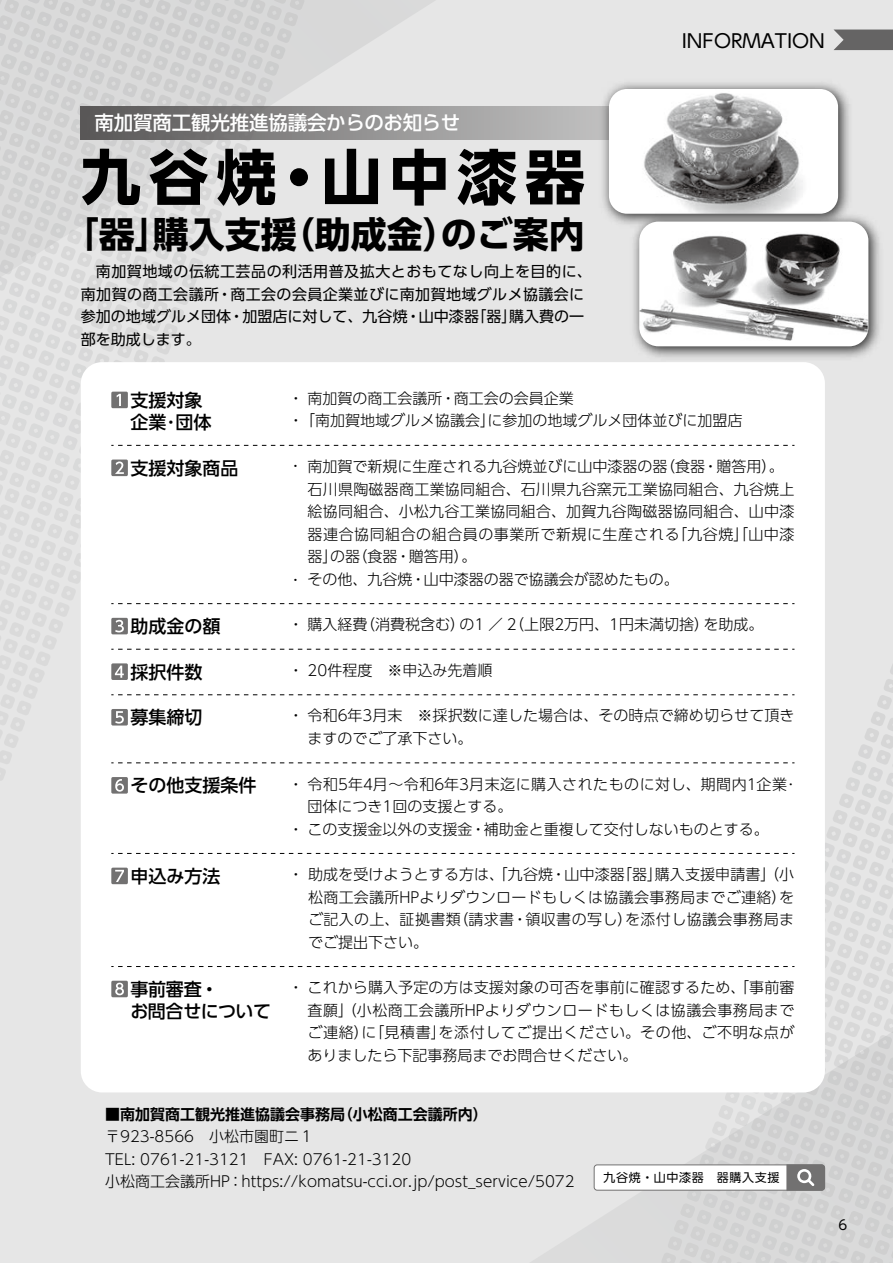
<style>
.page{position:relative;width:893px;height:1263px;background:#e6e6e6}
.page>*{position:absolute;margin:0;border:0;box-sizing:border-box;transform-origin:0 0}
.t1{font:700 60px "UD Shin Go Pro";letter-spacing:.13em;color:#000}
.t2{font:700 36px "UD Shin Go Pro";color:#000}
.t3{font:500 19.5px "UD Shin Go Pro";letter-spacing:-.01em;color:#fff}
.t4{font:18.75px "UD Shin Go Pro";color:#000}
.t5{font:500 18px/22.5px "UD Shin Go Pro";color:#000}
.t6{font:500 18px/22.5px "UD Shin Go Pro";letter-spacing:-.02em;color:#000}
.t7{font:300 15px/22.5px "UD Shin Go Pro";color:#000}
.t8{font:300 15px/22.5px "UD Shin Go Pro";letter-spacing:.035em;color:#000;text-align:right}
.t9{font:300 15px/22.5px "UD Shin Go Pro";letter-spacing:.02em;color:#000;text-align:right}
.t10{font:15px "UD Shin Go Pro";letter-spacing:.025em;color:#000}
.t11{font:15px/22.5px "UD Shin Go Pro";color:#000}
.t12{font:300 15px/22.5px "UD Shin Go Pro";letter-spacing:.025em;color:#000}
.t13{font:700 15px "UD Shin Go Pro De";color:#000}
.t14{font:300 15px "UD Shin Go NT Pr 6";color:#000}
.t15{font:300 13.5px "UD Shin Go NT Pr 6";color:#000}
.t16{font:13.5px "UD Shin Go NT Pro";color:#000}
.t17{font:12px "UD Shin Go Pro";letter-spacing:.05em;color:#000}
.s1{font-family:"UD Shin Go NT Pr 6"}
</style>
<div class="page">
<svg style="left:466px;top:963px;width:427px;height:300px"></svg>
<svg style="left:0;top:0;width:499px;height:299px"></svg>
<div style="left:81px;top:362px;width:744px;height:730px;background:#fff;border-radius:21px"></div>
<div style="left:594px;top:1165px;width:231px;height:25px;background:#fff;border-radius:3px"></div>
<div style="left:594px;top:1164px;width:231px;height:27px;border:1px solid #727171;border-radius:3px"></div>
<svg style="left:786px;top:1164px;width:39px;height:27px"></svg>
<svg style="left:81px;top:106px;width:515px;height:33px;background:#8c8b8b"></svg>
<svg style="left:111px;top:392px;width:17px;height:16px"></svg>
<svg style="left:111px;top:618px;width:17px;height:16px"></svg>
<svg style="left:111px;top:663px;width:17px;height:17px"></svg>
<svg style="left:111px;top:709px;width:17px;height:16px"></svg>
<svg style="left:111px;top:777px;width:17px;height:17px"></svg>
<svg style="left:111px;top:868px;width:17px;height:16px"></svg>
<svg style="left:111px;top:981px;width:17px;height:16px"></svg>
<svg style="left:111px;top:459px;width:17px;height:17px"></svg>
<img style="left:596px;top:82px;width:253px;height:142px">
<img style="left:609px;top:89px;width:229px;height:125px">
<img style="left:626px;top:209px;width:254px;height:155px">
<img style="left:639px;top:222px;width:229px;height:124px">
<svg style="left:111px;top:445px;width:683px;height:1px"></svg>
<svg style="left:111px;top:603px;width:683px;height:1px"></svg>
<svg style="left:111px;top:649px;width:683px;height:1px"></svg>
<svg style="left:111px;top:694px;width:683px;height:1px"></svg>
<svg style="left:111px;top:762px;width:683px;height:1px"></svg>
<svg style="left:111px;top:853px;width:683px;height:1px"></svg>
<svg style="left:111px;top:966px;width:683px;height:1px"></svg>
<svg style="left:834px;top:30px;width:59px;height:20px"></svg>
<p class="t4" style="left:682px;top:25px;width:145px">INFORMATION</p>
<h3 class="t3" style="left:95px;top:106px;width:367px">南加賀商工観光推進協議会からのお知らせ</h3>
<h1 class="t1" style="left:81px;top:128px;width:506px">九谷焼・山中漆器</h1>
<h2 class="t2" style="left:441px;top:205px;width:145px">のご案内</h2>
<h2 class="t2" style="left:279px;top:205px;width:181px">（助成金）</h2>
<h2 class="t2" style="left:153px;top:205px;width:145px">購入支援</h2>
<h2 class="t2" style="left:63px;top:205px;width:109px">「器」</h2>
<p class="t10" style="left:81px;top:260px;width:512px">　南加賀地域の伝統工芸品の利活用普及拡大とおもてなし向上を目的に、</p>
<p class="t10" style="left:81px;top:282px;width:505px">南加賀の商工会議所・商工会の会員企業並びに南加賀地域グルメ協議会に</p>
<p class="t10" style="left:509px;top:305px;width:77px">購入費の一</p>
<p class="t11" style="left:81px;top:305px;width:400px">参加の地域グルメ団体・加盟店に対して、九谷焼・山中漆器部を助成します。</p>
<p class="t10" style="left:471px;top:305px;width:47px">「器」</p>
<p class="t5" style="left:130px;top:388px;width:82px">支援対象企業･団体</p>
<p class="t7" style="left:488px;top:386px;width:256px;text-indent:-199px"><span class="s1">・</span>南加賀の商工会議所・商工会の会員企業<br>に参加の地域グルメ団体並びに加盟店</p>
<p class="t7" style="left:300px;top:409px;width:197px">「南加賀地域グルメ協議会」</p>
<p class="t14" style="left:288px;top:408px;width:16px">・</p>
<p class="t5" style="left:130px;top:456px;width:109px">支援対象商品</p>
<p class="t7" style="left:308px;top:455px;width:361px">南加賀で新規に生産される九谷焼並びに山中漆器の器</p>
<p class="t15" style="left:289px;top:455px;width:15px">・</p>
<p class="t7" style="left:660px;top:455px;width:125px">（食器・贈答用。(</p>
<p class="t15" style="left:289px;top:568px;width:15px">・</p>
<p class="t7" style="left:308px;top:477px;width:488px">石川県陶磁器商工業協同組合、石川県九谷窯元工業協同組合、九谷焼上</p>
<p class="t9" style="left:308px;top:500px;width:488px">絵協同組合、小松九谷工業協同組合、加賀九谷陶磁器協同組合、山中漆</p>
<p class="t8" style="left:308px;top:522px;width:488px">器連合協同組合の組合員の事業所で新規に生産される｢九谷焼｣｢山中漆</p>
<p class="t7" style="left:353px;top:545px;width:125px">（食器・贈答用。(</p>
<p class="t7" style="left:308px;top:545px;width:373px">器｣の器<br>その他、九谷焼・山中漆器の器で協議会が認めたもの。</p>
<p class="t5" style="left:130px;top:614px;width:91px">助成金の額</p>
<p class="t7" style="left:360px;top:613px;width:106px">（消費税含む）</p>
<p class="t7" style="left:459px;top:613px;width:251px">の1 ／（2 上限2万円、1円未満切捨）</p>
<p class="t7" style="left:288px;top:613px;width:81px"><span class="s1">・</span>購入経費</p>
<p class="t7" style="left:703px;top:613px;width:61px">を助成。</p>
<p class="t5" style="left:130px;top:660px;width:74px">採択件数</p>
<p class="t7" style="left:288px;top:658px;width:205px"><span class="s1">・</span> 20件程度　※申込み先着順</p>
<p class="t5" style="left:130px;top:705px;width:74px">募集締切</p>
<p class="t7" style="left:288px;top:704px;width:507px"><span class="s1">・</span>令和6年3月末　※採択数に達した場合は、その時点で締め切らせて頂き</p>
<p class="t5" style="left:130px;top:774px;width:127px">その他支援条件</p>
<p class="t7" style="left:308px;top:726px;width:166px">ますのでご了承下さい。</p>
<p class="t8" style="left:288px;top:772px;width:508px"><span class="s1">・</span>令和5年4月～令和6年3月末迄に購入されたものに対し、期間内1企業・</p>
<p class="t5" style="left:130px;top:864px;width:91px">申込み方法</p>
<p class="t7" style="left:288px;top:794px;width:482px;text-indent:19px">団体につき1回の支援とする。<br><span class="s1">・</span>この支援金以外の支援金・補助金と重複して交付しないものとする。</p>
<p class="t7" style="left:655px;top:863px;width:141px">購入支援申請書」（小</p>
<p class="t7" style="left:288px;top:863px;width:338px"><span class="s1">・</span>助成を受けようとする方は、「九谷焼・山中漆器</p>
<p class="t7" style="left:617px;top:863px;width:46px">「器」</p>
<p class="t9" style="left:308px;top:885px;width:488px">松商工会議所HPよりダウンロードもしくは協議会事務局までご連絡を）を添付し協議会事務局ま</p>
<p class="t12" style="left:308px;top:908px;width:154px">ご記入の上、証拠書類でご提出下さい。</p>
<p class="t12" style="left:453px;top:908px;width:180px">（請求書・領収書の写し）</p>
<p class="t6" style="left:130px;top:977px;width:142px">事前審査・<br>お問合せについて</p>
<p class="t8" style="left:288px;top:976px;width:508px"><span class="s1">・</span>これから購入予定の方は支援対象の可否を事前に確認するため、「事前審査願」（小松商工会議所HPよりダウンロードもしくは協議会事務局まで<br>を添付してご提出ください。その他、ご不明な点が</p>
<p class="t7" style="left:308px;top:1021px;width:331px">ご連絡 「に） 見積書」<br>ありましたら下記事務局までお問合せください。</p>
<p class="t13" style="left:105px;top:1102px;width:241px">■南加賀商工観光推進協議会事務局</p>
<p class="t7" style="left:209px;top:1125px;width:106px">小松市園町ニ１</p>
<p class="t13" style="left:338px;top:1102px;width:151px">（小松商工会議所内(</p>
<p class="t7" style="left:105px;top:1125px;width:91px">〒923-8566</p>
<p class="t7" style="left:105px;top:1147px;width:471px">TEL: 0761-21-3121<br>小松商工会議所HP：https://komatsu-cci.or.jp/post_service/5072</p>
<p class="t7" style="left:264px;top:1147px;width:149px">FAX: 0761-21-3120</p>
<p class="t17" style="left:603px;top:1167px;width:177px">九谷焼・山中漆器　器購入支援</p>
<p class="t16" style="left:839px;top:1213px;width:10px">6</p>
</div>
